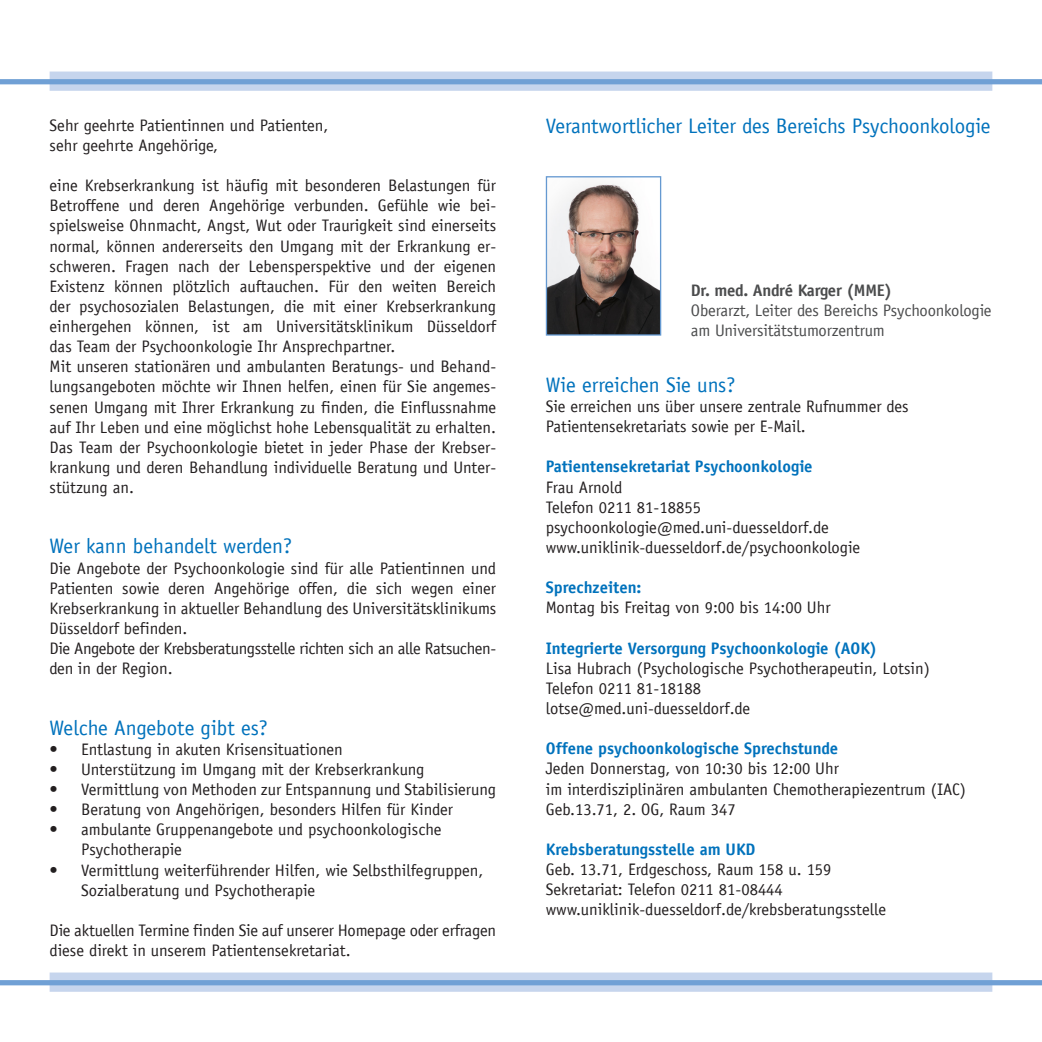
<style>
.page{position:relative;width:1042px;height:1042px;background:#fff}
.page>*{position:absolute;margin:0;border:0;box-sizing:border-box;transform-origin:0 0}
.t1{font:21px "Officina Sans";letter-spacing:-.005em;color:#0072bc}
.t2{font:16.62px/20.1px "Officina Sans";color:#231f20}
.t3{font:700 16.62px "Officina Sans";color:#0072bc}
.t4{font:16.62px/19.9px "Officina Sans";letter-spacing:-.01em;color:#4b4c4d}
.t5{font:700 16.62px "Officina Sans";letter-spacing:-.01em;color:#4b4c4d}
</style>
<div class="page">
<div style="left:50px;top:972px;width:942px;height:20px;background:#c6d5ed"></div>
<div style="left:0;top:980px;width:1042px;height:5px;background:#70a0d5"></div>
<div style="left:50px;top:72px;width:942px;height:19px;background:#c6d5ed"></div>
<div style="left:0;top:79px;width:1042px;height:5px;background:#70a0d5"></div>
<img style="left:548px;top:183px;width:111px;height:151px">
<div style="left:546px;top:176px;width:115px;height:160px;border:1px solid #6599d1"></div>
<p class="t2" style="left:50px;top:115px;width:280px">Sehr geehrte Patientinnen und Patienten, sehr geehrte Angehörige,</p>
<p class="t2" style="left:50px;top:175px;width:448px">eine Krebserkrankung ist häufig mit besonderen Belastungen für Betroffene und deren Angehörige verbunden. Gefühle wie bei&shy;spielsweise Ohnmacht, Angst, Wut oder Traurigkeit sind einerseits normal, können andererseits den Umgang mit der Erkrankung er&shy;schweren. Fragen nach der Lebensperspektive und der eigenen Existenz können plötzlich auftauchen. Für den weiten Bereich der psychosozialen Belastungen, die mit einer Krebserkrankung einhergehen können, ist am Universitätsklinikum Düsseldorf das Team der Psychoonkologie Ihr Ansprechpartner.<br>Mit unseren stationären und ambulanten Beratungs- und Behand&shy;lungsangeboten möchte wir Ihnen helfen, einen für Sie angemes&shy;senen Umgang mit Ihrer Erkrankung zu finden, die Einflussnahme auf Ihr Leben und eine möglichst hohe Lebensqualität zu erhalten.<br>Das Team der Psychoonkologie bietet in jeder Phase der Krebser&shy;krankung und deren Behandlung individuelle Beratung und Unter&shy;stützung an.</p>
<p class="t1" style="left:50px;top:534px;width:244px">Wer kann behandelt werden?</p>
<p class="t2" style="left:50px;top:558px;width:448px">Die Angebote der Psychoonkologie sind für alle Patientinnen und Patienten sowie deren Angehörige offen, die sich wegen einer Krebserkrankung in aktueller Behandlung des Universitätsklinikums Düsseldorf befinden.<br>Die Angebote der Krebsberatungsstelle richten sich an alle Ratsuchen&shy;den in der Region.</p>
<p class="t1" style="left:50px;top:715px;width:220px">Welche Angebote gibt es?</p>
<p class="t2" style="left:50px;top:739px;width:295px">• Entlastung in akuten Krisensituationen</p>
<p class="t2" style="left:50px;top:759px;width:376px">• Unterstützung im Umgang mit der Krebserkrankung</p>
<p class="t2" style="left:50px;top:779px;width:448px">• Vermittlung von Methoden zur Entspannung und Stabilisierung</p>
<p class="t2" style="left:50px;top:799px;width:405px">• Beratung von Angehörigen, besonders Hilfen für Kinder</p>
<p class="t2" style="left:81px;top:819px;width:362px;text-indent:-32px">• ambulante Gruppenangebote und psychoonkologische<br>Psychotherapie</p>
<p class="t2" style="left:81px;top:860px;width:404px;text-indent:-32px">• Vermittlung weiterführender Hilfen, wie Selbsthilfegruppen,<br>Sozialberatung und Psychotherapie</p>
<p class="t2" style="left:50px;top:920px;width:448px">Die aktuellen Termine finden Sie auf unserer Homepage oder erfragen diese direkt in unserem Patientensekretariat.</p>
<p class="t1" style="left:546px;top:113px;width:446px">Verantwortlicher Leiter des Bereichs Psychoonkologie</p>
<p class="t5" style="left:691px;top:280px;width:203px">Dr. med. André Karger (MME)</p>
<p class="t4" style="left:691px;top:300px;width:302px">Oberarzt, Leiter des Bereichs Psychoonkologie am Universitätstumorzentrum</p>
<p class="t1" style="left:546px;top:372px;width:191px">Wie erreichen Sie uns?</p>
<p class="t2" style="left:546px;top:396px;width:364px">Sie erreichen uns über unsere zentrale Rufnummer des<br>Patientensekretariats sowie per E-Mail.</p>
<p class="t3" style="left:546px;top:456px;width:268px">Patientensekretariat Psychoonkologie</p>
<p class="t2" style="left:546px;top:477px;width:316px">Frau Arnold<br>Telefon 0211 81-18855 psychoonkologie@med.uni-duesseldorf.de www.uniklinik-duesseldorf.de/psychoonkologie</p>
<p class="t3" style="left:546px;top:577px;width:97px">Sprechzeiten:</p>
<p class="t2" style="left:546px;top:598px;width:286px">Montag bis Freitag von 9:00 bis 14:00 Uhr</p>
<p class="t3" style="left:546px;top:637px;width:333px">Integrierte Versorgung Psychoonkologie (AOK)</p>
<p class="t2" style="left:546px;top:658px;width:386px">Lisa Hubrach (Psychologische Psychotherapeutin, Lotsin)<br>Telefon 0211 81-18188<br>lotse@med.uni-duesseldorf.de</p>
<p class="t3" style="left:546px;top:738px;width:294px">Offene psychoonkologische Sprechstunde</p>
<p class="t2" style="left:546px;top:759px;width:422px">Jeden Donnerstag, von 10:30 bis 12:00 Uhr<br>im interdisziplinären ambulanten Chemotherapiezentrum (IAC)<br>Geb.13.71, 2. OG, Raum 347</p>
<p class="t3" style="left:546px;top:839px;width:211px">Krebsberatungsstelle am UKD</p>
<p class="t2" style="left:546px;top:859px;width:342px">Geb. 13.71, Erdgeschoss, Raum 158 u. 159<br>Sekretariat: Telefon 0211 81-08444 www.uniklinik-duesseldorf.de/krebsberatungsstelle</p>
</div>
